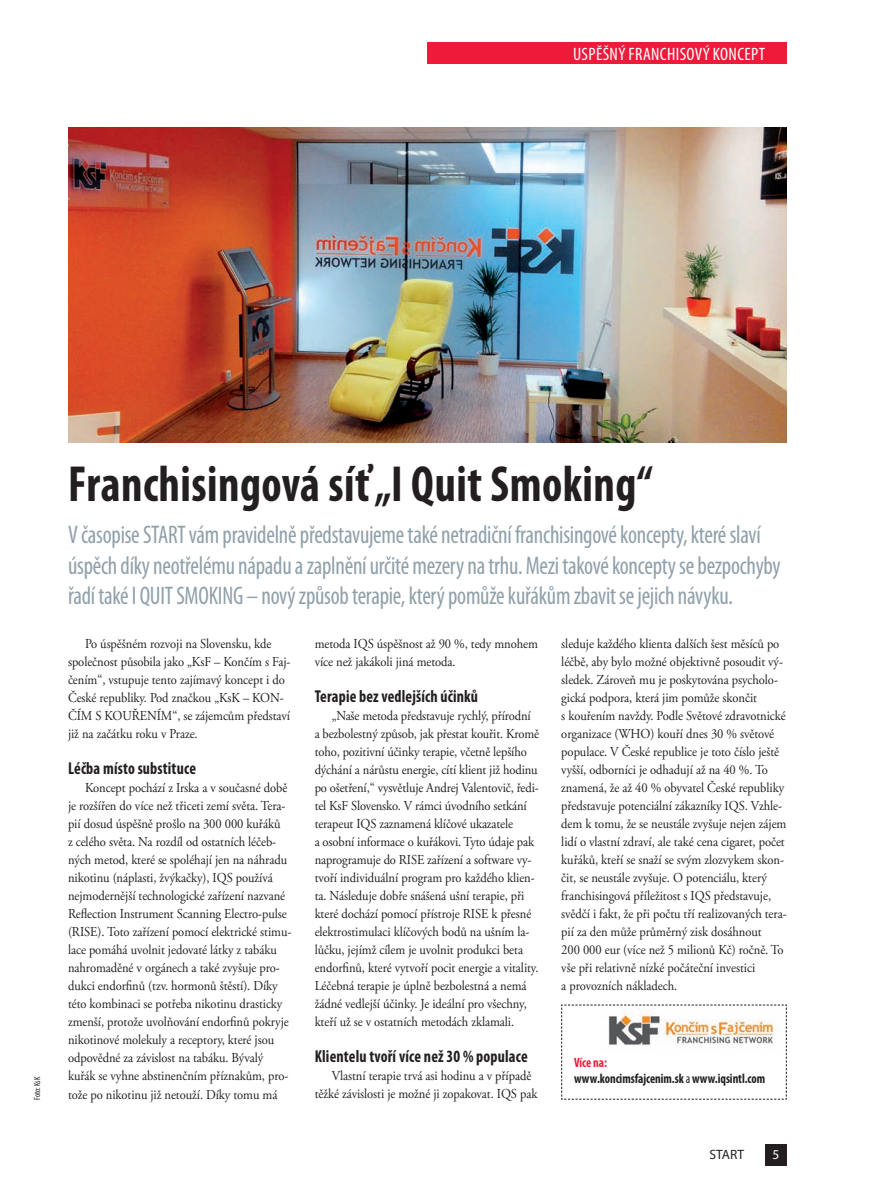
<style>
.page{position:relative;width:893px;height:1191px;background:#fff}
.page>*{position:absolute;margin:0;border:0;box-sizing:border-box;transform-origin:0 0}
.t1{font:700 condensed 51px "Myriad Pro";letter-spacing:.01em;color:#231f20;scale:.92 1}
.t2{font:condensed 25.5px/30.6px "Myriad Pro";letter-spacing:-.01em;color:#90a0aa;scale:.92 1}
.t3{font:condensed 18px "Myriad Pro";letter-spacing:.02em;color:#fff}
.t4{font:700 condensed 17.25px "Myriad Pro";letter-spacing:.01em;color:#231f20;scale:.92 1}
.t5{font:13.65px/18px "Adobe Garamond Pro";letter-spacing:-.005em;color:#231f20;scale:.92 1}
.t6{font:700 condensed 13.5px/16.5px "Myriad Pro";letter-spacing:-.005em;color:#231f20;scale:.92 1}
.t7{font:13.5px "Myriad Pro";color:#231f20}
.t8{font:13.5px "Myriad Pro";color:#fff}
.t9{font:condensed 9px "Myriad Pro";letter-spacing:-.005em;color:#231f20;scale:.92 1}
.s1{color:#ed1a3a}
.s2{font-weight:400}
</style>
<div class="page">
<div style="left:765px;top:1144px;width:22px;height:21px;background:#231f20"></div>
<div style="left:427px;top:42px;width:360px;height:22px;background:#ed1a3a"></div>
<img style="left:68px;top:128px;width:719px;height:314px">
<svg style="left:561px;top:1004px;width:226px;height:95px"></svg>
<img style="left:599px;top:1008px;width:183px;height:45px">
<h3 class="t3" style="left:573px;top:47px;width:194px">USPĚŠNÝ FRANCHISOVÝ KONCEPT</h3>
<p class="t9" style="left:34px;top:1099px;width:26px;rotate:-90deg">Foto: KsK</p>
<h1 class="t1" style="left:68px;top:466px;width:637px">Franchisingová síť „I Quit Smoking“</h1>
<p class="t2" style="left:68px;top:521px;width:776px">V časopise START vám pravidelně představujeme také netradiční franchisingové koncepty, které slaví úspěch díky neotřelému nápadu a zaplnění určité mezery na trhu. Mezi takové koncepty se bezpochyby řadí také I QUIT SMOKING – nový způsob terapie, který pomůže kuřákům zbavit se jejich návyku.</p>
<p class="t5" style="left:68px;top:636px;width:243px;text-indent:17px">Po úspěšném rozvoji na Slovensku, kde společnost působila jako „KsF – Končím s Faj&shy;čením“, vstupuje tento zajímavý koncept i do České republiky. Pod značkou „KsK – KON-ČÍM S KOUŘENÍM“, se zájemcům představí již na začátku roku v Praze.</p>
<p class="t4" style="left:68px;top:762px;width:141px">Léčba místo substituce</p>
<p class="t5" style="left:68px;top:780px;width:244px;text-indent:17px">Koncept pochází z Irska a v současné době je rozšířen do více než třiceti zemí světa. Tera&shy;pií dosud úspěšně prošlo na 300 000 kuřáků<br>z celého světa. Na rozdíl od ostatních léčeb&shy;ných metod, které se spoléhají jen na náhradu nikotinu (náplasti, žvýkačky), IQS používá nejmodernější technologické zařízení nazvané Reflection Instrument Scanning Electro-pulse (RISE). Toto zařízení pomocí elektrické stimu&shy;lace pomáhá uvolnit jedovaté látky z tabáku nahromaděné v orgánech a také zvyšuje pro&shy;dukci endorfinů (tzv. hormonů štěstí). Díky této kombinaci se potřeba nikotinu drasticky zmenší, protože uvolňování endorfinů pokryje nikotinové molekuly a receptory, které jsou odpovědné za závislost na tabáku. Bývalý kuřák se vyhne abstinenčním příznakům, pro&shy;tože po nikotinu již netouží. Díky tomu má</p>
<p class="t5" style="left:315px;top:636px;width:244px">metoda IQS úspěšnost až 90 %, tedy mnohem více než jakákoli jiná metoda.</p>
<p class="t4" style="left:315px;top:690px;width:179px">Terapie bez vedlejších účinků</p>
<p class="t5" style="left:315px;top:708px;width:246px;text-indent:17px">„Naše metoda představuje rychlý, přírodní a bezbolestný způsob, jak přestat kouřit. Kromě toho, pozitivní účinky terapie, včetně lepšího dýchání a nárůstu energie, cítí klient již hodinu po ošetření,“ vysvětluje Andrej Valentovič, ředi&shy;tel KsF Slovensko. V rámci úvodního setkání terapeut IQS zaznamená klíčové ukazatele<br>a osobní informace o kuřákovi. Tyto údaje pak naprogramuje do RISE zařízení a software vy&shy;tvoří individuální program pro každého klien&shy;ta. Následuje dobře snášená ušní terapie, při které dochází pomocí přístroje RISE k přesné elektrostimulaci klíčových bodů na ušním la&shy;lůčku, jejímž cílem je uvolnit produkci beta endorfinů, které vytvoří pocit energie a vitality.<br>Léčebná terapie je úplně bezbolestná a nemá žádné vedlejší účinky. Je ideální pro všechny, kteří už se v ostatních metodách zklamali.</p>
<p class="t4" style="left:315px;top:1050px;width:233px">Klientelu tvoří více než 30 % populace</p>
<p class="t5" style="left:315px;top:1068px;width:244px;text-indent:17px">Vlastní terapie trvá asi hodinu a v případě těžké závislosti je možné ji zopakovat. IQS pak</p>
<p class="t5" style="left:561px;top:636px;width:246px">sleduje každého klienta dalších šest měsíců po léčbě, aby bylo možné objektivně posoudit vý&shy;sledek. Zároveň mu je poskytována psycholo&shy;gická podpora, která jim pomůže skončit<br>s kouřením navždy. Podle Světové zdravotnické organizace (WHO) kouří dnes 30 % světové populace. V České republice je toto číslo ještě vyšší, odborníci je odhadují až na 40 %. To znamená, že až 40 % obyvatel České republiky představuje potenciální zákazníky IQS. Vzhle&shy;dem k tomu, že se neustále zvyšuje nejen zájem lidí o vlastní zdraví, ale také cena cigaret, počet kuřáků, kteří se snaží se svým zlozvykem skon&shy;čit, se neustále zvyšuje. O potenciálu, který franchisingová příležitost s IQS představuje, svědčí i fakt, že při počtu tří realizovaných tera&shy;pií za den může průměrný zisk dosáhnout<br>200 000 eur (více než 5 milionů Kč) ročně. To vše při relativně nízké počáteční investici<br>a provozních nákladech.</p>
<p class="t6" style="left:574px;top:1055px;width:209px"><span class="s1">Více na:<br></span>www.koncimsfajcenim.sk <span class="s2">a</span>www.iqsintl.com</p>
<p class="t7" style="left:709px;top:1146px;width:36px">START</p>
<p class="t8" style="left:772px;top:1146px;width:8px">5</p>
</div>
